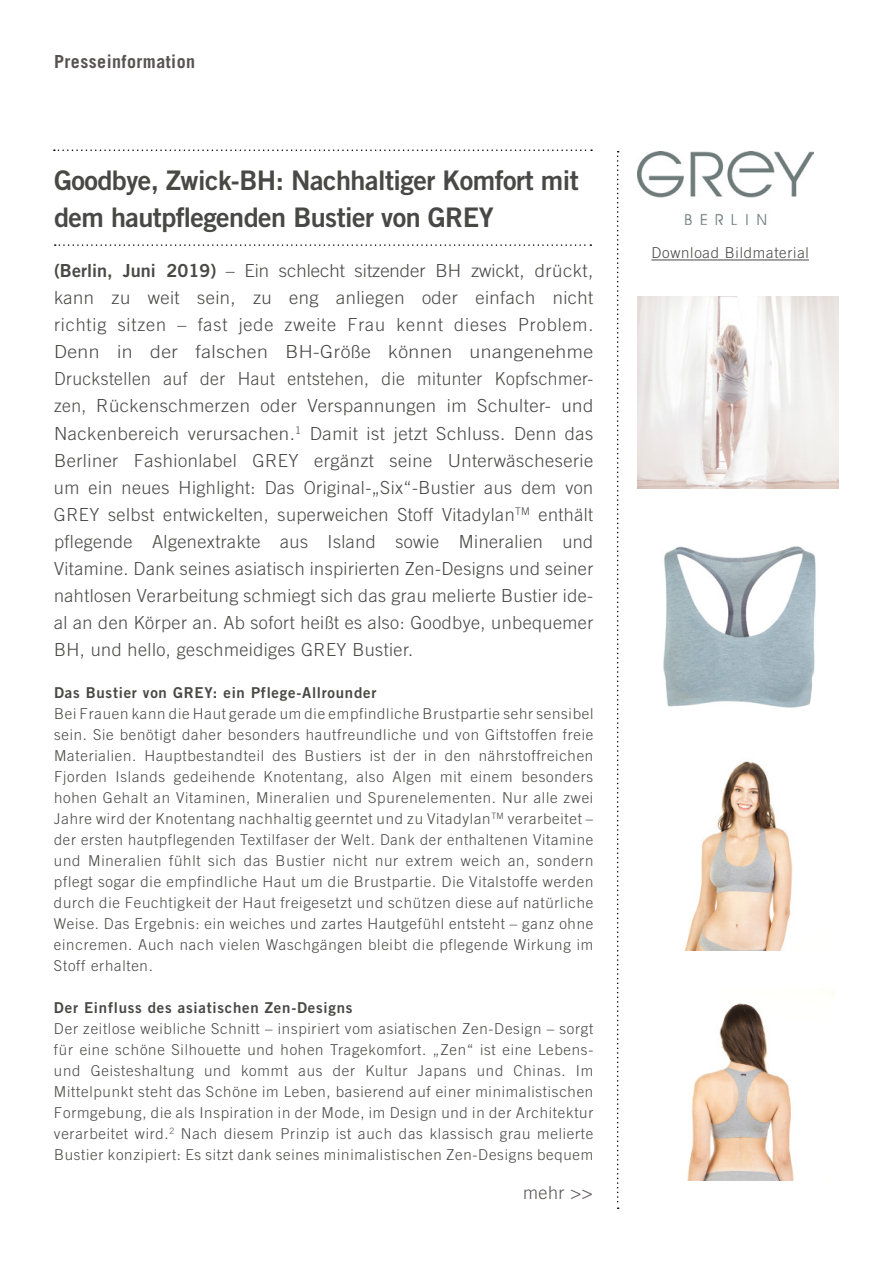
<style>
.page{position:relative;width:893px;height:1263px;background:#fff}
.page>*{position:absolute;margin:0;border:0;box-sizing:border-box;transform-origin:0 0}
.t1{font:27px/37.5px "Trade Gothic LT Bold Two";letter-spacing:-.02em;color:#484847}
.t2{font:300 18px/27px "Trade Gothic LT";letter-spacing:.025em;color:#484847;text-align:justify}
.t3{font:700 18px "Trade Gothic LT";letter-spacing:.025em;color:#585353}
.t4{font:300 18px "Trade Gothic LT";color:#585353}
.t5{font:300 15px/21px "Trade Gothic LT";letter-spacing:.05em;color:#484847;text-align:justify}
.t6{font:15px "Trade Gothic LT Bold Two";letter-spacing:.05em;color:#484847}
.s1{font-family:"Trade Gothic LT Bold Two";font-weight:400}
</style>
<div class="page">
<svg style="left:54px;top:149px;width:538px;height:2px"></svg>
<svg style="left:55px;top:244px;width:536px;height:2px"></svg>
<svg style="left:617px;top:151px;width:2px;height:1058px"></svg>
<hr style="left:651px;top:260px;width:158px;height:1px;background:#484847">
<img style="left:684px;top:761px;width:109px;height:189px">
<img style="left:687px;top:1003px;width:107px;height:177px">
<img style="left:638px;top:297px;width:201px;height:191px">
<img style="left:663px;top:546px;width:153px;height:162px">
<img style="left:638px;top:151px;width:176px;height:73px">
<p class="t3" style="left:54px;top:50px;width:143px">Presseinformation</p>
<h1 class="t1" style="left:54px;top:161px;width:526px">Goodbye, Zwick-BH: Nachhaltiger Komfort mit dem hautpflegenden Bustier von GREY</h1>
<p class="t2" style="left:54px;top:257px;width:541px"><span class="s1">(Berlin, Juni 2019)</span> – Ein schlecht sitzender BH zwickt, drückt, kann zu weit sein, zu eng anliegen oder einfach nicht richtig sitzen – fast jede zweite Frau kennt dieses Problem.<br>Denn in der falschen BH-Größe können unangenehme Druckstellen auf der Haut entstehen, die mitunter Kopfschmer&shy;zen, Rückenschmerzen oder Verspannungen im Schulter- und Nackenbereich verursachen.<sup>1</sup> Damit ist jetzt Schluss. Denn das Berliner Fashionlabel GREY ergänzt seine Unterwäscheserie um ein neues Highlight: Das Original-„Six“-Bustier aus dem von GREY selbst entwickelten, superweichen Stoff Vitadylan<sup>TM</sup> enthält pflegende Algenextrakte aus Island sowie Mineralien und Vitamine. Dank seines asiatisch inspirierten Zen-Designs und seiner nahtlosen Verarbeitung schmiegt sich das grau melierte Bustier ide&shy;al an den Körper an. Ab sofort heißt es also: Goodbye, unbequemer BH, und hello, geschmeidiges GREY Bustier.</p>
<p class="t6" style="left:54px;top:683px;width:324px">Das Bustier von GREY: ein Pflege-Allrounder</p>
<p class="t5" style="left:54px;top:702px;width:541px">Bei Frauen kann die Haut gerade um die empfindliche Brustpartie sehr sensibel sein. Sie benötigt daher besonders hautfreundliche und von Giftstoffen freie Materialien. Hauptbestandteil des Bustiers ist der in den nährstoffreichen Fjorden Islands gedeihende Knotentang, also Algen mit einem besonders hohen Gehalt an Vitaminen, Mineralien und Spurenelementen. Nur alle zwei Jahre wird der Knotentang nachhaltig geerntet und zu Vitadylan<sup>TM</sup> verarbeitet – der ersten hautpflegenden Textilfaser der Welt. Dank der enthaltenen Vitamine und Mineralien fühlt sich das Bustier nicht nur extrem weich an, sondern pflegt sogar die empfindliche Haut um die Brustpartie. Die Vitalstoffe werden durch die Feuchtigkeit der Haut freigesetzt und schützen diese auf natürliche Weise. Das Ergebnis: ein weiches und zartes Hautgefühl entsteht – ganz ohne eincremen. Auch nach vielen Waschgängen bleibt die pflegende Wirkung im Stoff erhalten.</p>
<p class="t6" style="left:54px;top:998px;width:300px">Der Einfluss des asiatischen Zen-Designs</p>
<p class="t5" style="left:54px;top:1017px;width:541px">Der zeitlose weibliche Schnitt – inspiriert vom asiatischen Zen-Design – sorgt für eine schöne Silhouette und hohen Tragekomfort. „Zen“ ist eine Lebens&shy;und Geisteshaltung und kommt aus der Kultur Japans und Chinas. Im Mittelpunkt steht das Schöne im Leben, basierend auf einer minimalistischen Formgebung, die als Inspiration in der Mode, im Design und in der Architektur verarbeitet wird.<sup>2</sup> Nach diesem Prinzip ist auch das klassisch grau melierte Bustier konzipiert: Es sitzt dank seines minimalistischen Zen-Designs bequem</p>
<p class="t4" style="left:523px;top:1181px;width:71px">mehr &gt;&gt;</p>
<p class="t5" style="left:651px;top:242px;width:159px">Download Bildmaterial</p>
</div>
